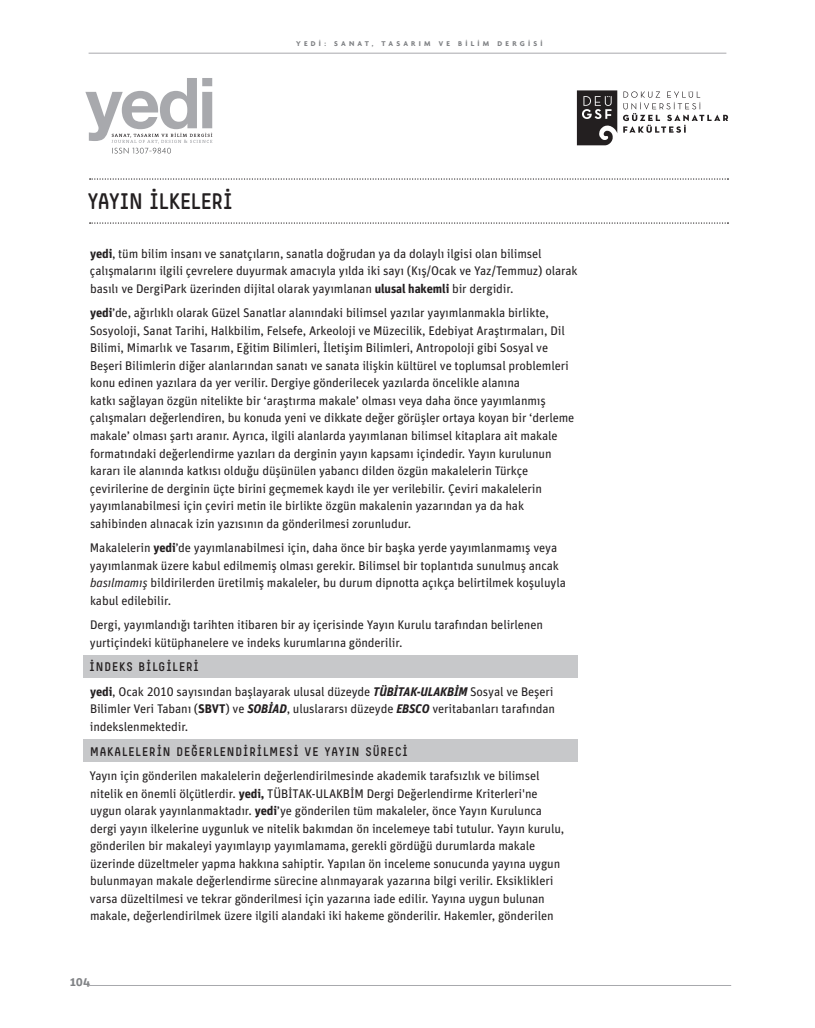
<style>
.page{position:relative;width:815px;height:1028px;background:#fff}
.page>*{position:absolute;margin:0;border:0;box-sizing:border-box;transform-origin:0 0}
.t1{font:22.5px "Simple Koeln Bonn Bold TF";letter-spacing:-.01em;color:#231f20}
.t2{font:12.5px/17.5px "FF Unit Pro";letter-spacing:-.01em;color:#231f20}
.t3{font:12.5px "Simple Koeln Bonn Bold TF";letter-spacing:.075em;color:#231f20}
.t4{font:700 12.5px "Sarre";color:#808285}
.t5{font:700 7.5px "Agenda";letter-spacing:.43em;color:#808285}
.s1{font-weight:700}
.s2{font-style:italic}
.s3{font-weight:700;font-style:italic}
</style>
<div class="page">
<hr style="left:89px;top:53px;width:637px;height:1px;background:#a8a9ad">
<hr style="left:89px;top:985px;width:642px;height:1px;background:#a8a9ad">
<div style="left:83px;top:655px;width:495px;height:22px;background:#c7c8ca"></div>
<div style="left:83px;top:739px;width:495px;height:23px;background:#c7c8ca"></div>
<svg style="left:85px;top:78px;width:127px;height:76px"></svg>
<svg style="left:90px;top:222px;width:638px;height:2px"></svg>
<svg style="left:90px;top:178px;width:638px;height:2px"></svg>
<svg style="left:623px;top:91px;width:105px;height:42px"></svg>
<svg style="left:577px;top:90px;width:40px;height:55px;background:#4a4647"></svg>
<p class="t5" style="left:296px;top:39px;width:248px">YEDİ: SANAT, TASARIM VE BİLİM DERGİSİ</p>
<p class="t1" style="left:87px;top:188px;width:147px">YAYIN İLKELERİ</p>
<p class="t2" style="left:90px;top:244px;width:489px"><span class="s1">yedi</span>, tüm bilim insanı ve sanatçıların, sanatla doğrudan ya da dolaylı ilgisi olan bilimsel çalışmalarını ilgili çevrelere duyurmak amacıyla yılda iki sayı (Kış/Ocak ve Yaz/Temmuz) olarak basılı ve DergiPark üzerinden dijital olarak yayımlanan <span class="s1">ulusal hakemli</span> bir dergidir.</p>
<p class="t2" style="left:90px;top:304px;width:486px"><span class="s1">yedi</span>’de, ağırlıklı olarak Güzel Sanatlar alanındaki bilimsel yazılar yayımlanmakla birlikte, Sosyoloji, Sanat Tarihi, Halkbilim, Felsefe, Arkeoloji ve Müzecilik, Edebiyat Araştırmaları, Dil Bilimi, Mimarlık ve Tasarım, Eğitim Bilimleri, İletişim Bilimleri, Antropoloji gibi Sosyal ve Beşeri Bilimlerin diğer alanlarından sanatı ve sanata ilişkin kültürel ve toplumsal problemleri konu edinen yazılara da yer verilir. Dergiye gönderilecek yazılarda öncelikle alanına<br>katkı sağlayan özgün nitelikte bir ‘araştırma makale’ olması veya daha önce yayımlanmış çalışmaları değerlendiren, bu konuda yeni ve dikkate değer görüşler ortaya koyan bir ‘derleme makale’ olması şartı aranır. Ayrıca, ilgili alanlarda yayımlanan bilimsel kitaplara ait makale formatındaki değerlendirme yazıları da derginin yayın kapsamı içindedir. Yayın kurulunun kararı ile alanında katkısı olduğu düşünülen yabancı dilden özgün makalelerin Türkçe çevirilerine de derginin üçte birini geçmemek kaydı ile yer verilebilir. Çeviri makalelerin yayımlanabilmesi için çeviri metin ile birlikte özgün makalenin yazarından ya da hak sahibinden alınacak izin yazısının da gönderilmesi zorunludur.</p>
<p class="t2" style="left:90px;top:538px;width:477px">Makalelerin <span class="s1">yedi</span>’de yayımlanabilmesi için, daha önce bir başka yerde yayımlanmamış veya yayımlanmak üzere kabul edilmemiş olması gerekir. Bilimsel bir toplantıda sunulmuş ancak <span class="s2">basılmamış</span> bildirilerden üretilmiş makaleler, bu durum dipnotta açıkça belirtilmek koşuluyla kabul edilebilir.</p>
<p class="t2" style="left:90px;top:615px;width:455px">Dergi, yayımlandığı tarihten itibaren bir ay içerisinde Yayın Kurulu tarafından belirlenen yurtiçindeki kütüphanelere ve indeks kurumlarına gönderilir.</p>
<p class="t3" style="left:90px;top:659px;width:111px">İNDEKS BİLGİLERİ</p>
<p class="t2" style="left:90px;top:682px;width:467px"><span class="s1">yedi</span>, Ocak 2010 sayısından başlayarak ulusal düzeyde <span class="s3">TÜBİTAK-ULAKBİM</span> Sosyal ve Beşeri<br>Bilimler Veri Tabanı (<span class="s1">SBVT</span>) ve <span class="s3">SOBİAD</span>, uluslararsı düzeyde <span class="s3">EBSCO</span> veritabanları tarafından indekslenmektedir.</p>
<p class="t3" style="left:90px;top:744px;width:319px">MAKALELERİN DEĞERLENDİRİLMESİ VE YAYIN SÜRECİ</p>
<p class="t2" style="left:89px;top:766px;width:477px">Yayın için gönderilen makalelerin değerlendirilmesinde akademik tarafsızlık ve bilimsel nitelik en önemli ölçütlerdir. <span class="s1">yedi,</span> TÜBİTAK-ULAKBİM Dergi Değerlendirme Kriterleri'ne uygun olarak yayınlanmaktadır. <span class="s1">yedi</span>’ye gönderilen tüm makaleler, önce Yayın Kurulunca dergi yayın ilkelerine uygunluk ve nitelik bakımdan ön incelemeye tabi tutulur. Yayın kurulu, gönderilen bir makaleyi yayımlayıp yayımlamama, gerekli gördüğü durumlarda makale üzerinde düzeltmeler yapma hakkına sahiptir. Yapılan ön inceleme sonucunda yayına uygun bulunmayan makale değerlendirme sürecine alınmayarak yazarına bilgi verilir. Eksiklikleri varsa düzeltilmesi ve tekrar gönderilmesi için yazarına iade edilir. Yayına uygun bulunan makale, değerlendirilmek üzere ilgili alandaki iki hakeme gönderilir. Hakemler, gönderilen</p>
<p class="t4" style="left:70px;top:974px;width:22px">104</p>
</div>
